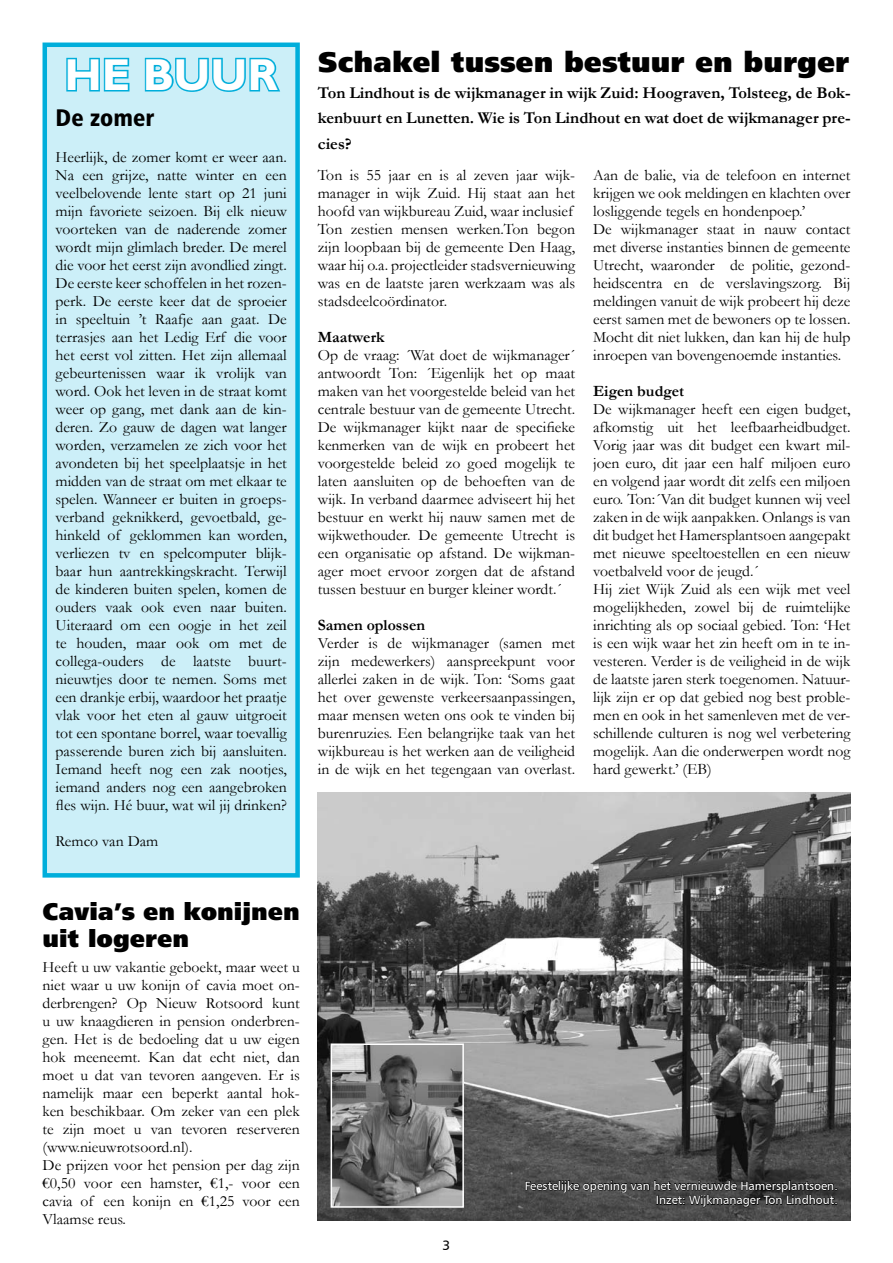
<style>
.page{position:relative;width:893px;height:1263px;background:#fff}
.page>*{position:absolute;margin:0;border:0;box-sizing:border-box;transform-origin:0 0}
.t1{font:700 45px "Gill Sans";color:#fff}
.t2{font:28.35px "Humanist 777 BT Extra Black B";color:#000}
.t3{font:24px/27px "Humanist 777 BT Extra Black B";color:#000}
.t4{font:24px "Humanist 777 BT Black Condensed B";color:#000}
.t5{font:700 16.5px/25.5px "Garamond";color:#000;text-align:justify}
.t6{font:15.75px/18px "Garamond";color:#000}
.t7{font:700 15.75px "Garamond";color:#000}
.t8{font:13.5px "Humanist 777 BT Roman B";color:#000}
.t9{font:12px/14.4px "Humanist 777 BT Roman B";color:#fff;text-align:right}
</style>
<div class="page">
<div style="left:45px;top:45px;width:253px;height:830px;background:#cceff8"></div>
<svg style="left:66px;top:57px;width:64px;height:35px"></svg>
<svg style="left:144px;top:57px;width:136px;height:35px"></svg>
<div style="left:43px;top:43px;width:257px;height:835px;border:4px solid #00aedb"></div>
<img style="left:318px;top:792px;width:532px;height:428px">
<img style="left:334px;top:1046px;width:127px;height:159px">
<div style="left:331px;top:1043px;width:133px;height:165px;border:2px solid #fff"></div>
<svg style="left:526px;top:1181px;width:311px;height:26px"></svg>
<h1 class="t1" style="left:64px;top:48px;width:215px">HE BUUR</h1>
<h3 class="t4" style="left:56px;top:102px;width:100px">De zomer</h3>
<p class="t6" style="left:56px;top:148px;width:233px;text-align:justify">Heerlijk, de zomer komt er weer aan.<br>Na een grijze, natte winter en een veelbelovende lente start op 21 juni mijn favoriete seizoen. Bij elk nieuw voorteken van de naderende zomer wordt mijn glimlach breder. De merel die voor het eerst zijn avondlied zingt.<br>De eerste keer schoffelen in het rozen&shy;perk. De eerste keer dat de sproeier in speeltuin ’t Raafje aan gaat. De terrasjes aan het Ledig Erf die voor het eerst vol zitten. Het zijn allemaal gebeurtenissen waar ik vrolijk van word. Ook het leven in de straat komt weer op gang, met dank aan de kin&shy;deren. Zo gauw de dagen wat langer worden, verzamelen ze zich voor het avondeten bij het speelplaatsje in het midden van de straat om met elkaar te spelen. Wanneer er buiten in groeps&shy;verband geknikkerd, gevoetbald, ge&shy;hinkeld of geklommen kan worden, verliezen tv en spelcomputer blijk&shy;baar hun aantrekkingskracht. Terwijl de kinderen buiten spelen, komen de ouders vaak ook even naar buiten.<br>Uiteraard om een oogje in het zeil te houden, maar ook om met de collega-ouders de laatste buurt&shy;nieuwtjes door te nemen. Soms met een drankje erbij, waardoor het praatje vlak voor het eten al gauw uitgroeit tot een spontane borrel, waar toevallig passerende buren zich bij aansluiten.<br>Iemand heeft nog een zak nootjes, iemand anders nog een aangebroken fles wijn. Hé buur, wat wil jij drinken?</p>
<p class="t6" style="left:56px;top:832px;width:104px">Remco van Dam</p>
<h2 class="t2" style="left:318px;top:44px;width:533px">Schakel tussen bestuur en burger</h2>
<p class="t5" style="left:318px;top:80px;width:534px">Ton Lindhout is de wijkmanager in wijk Zuid: Hoograven, Tolsteeg, de Bok&shy;kenbuurt en Lunetten. Wie is Ton Lindhout en wat doet de wijkmanager pre&shy;cies?</p>
<p class="t6" style="left:318px;top:166px;width:259px">Ton is 55 jaar en is al zeven jaar wijk&shy;manager in wijk Zuid. Hij staat aan het hoofd van wijkbureau Zuid, waar inclusief Ton zestien mensen werken.Ton begon zijn loopbaan bij de gemeente Den Haag, waar hij o.a. projectleider stadsvernieuwing was en de laatste jaren werkzaam was als stadsdeelcoördinator.</p>
<p class="t7" style="left:318px;top:326px;width:68px">Maatwerk</p>
<p class="t6" style="left:318px;top:346px;width:259px;text-align:justify">Op de vraag: ´Wat doet de wijkmanager´ antwoordt Ton: ´Eigenlijk het op maat maken van het voorgestelde beleid van het centrale bestuur van de gemeente Utrecht.<br>De wijkmanager kijkt naar de specifieke kenmerken van de wijk en probeert het voorgestelde beleid zo goed mogelijk te laten aansluiten op de behoeften van de wijk. In verband daarmee adviseert hij het bestuur en werkt hij nauw samen met de wijkwethouder. De gemeente Utrecht is een organisatie op afstand. De wijkman&shy;ager moet ervoor zorgen dat de afstand tussen bestuur en burger kleiner wordt.´</p>
<p class="t7" style="left:318px;top:614px;width:109px">Samen oplossen</p>
<p class="t6" style="left:318px;top:634px;width:259px;text-align:justify">Verder is de wijkmanager (samen met zijn medewerkers) aanspreekpunt voor allerlei zaken in de wijk. Ton: ‘Soms gaat het over gewenste verkeersaanpassingen, maar mensen weten ons ook te vinden bij burenruzies. Een belangrijke taak van het wijkbureau is het werken aan de veiligheid in de wijk en het tegengaan van overlast.</p>
<p class="t6" style="left:593px;top:166px;width:259px">Aan de balie, via de telefoon en internet krijgen we ook meldingen en klachten over losliggende tegels en hondenpoep.’<br>De wijkmanager staat in nauw contact met diverse instanties binnen de gemeente Utrecht, waaronder de politie, gezond&shy;heidscentra en de verslavingszorg. Bij meldingen vanuit de wijk probeert hij deze eerst samen met de bewoners op te lossen.<br>Mocht dit niet lukken, dan kan hij de hulp inroepen van bovengenoemde instanties.</p>
<p class="t7" style="left:593px;top:380px;width:93px">Eigen budget</p>
<p class="t6" style="left:593px;top:400px;width:259px">De wijkmanager heeft een eigen budget, afkomstig uit het leefbaarheidbudget.<br>Vorig jaar was dit budget een kwart mil&shy;joen euro, dit jaar een half miljoen euro en volgend jaar wordt dit zelfs een miljoen euro. Ton:´Van dit budget kunnen wij veel zaken in de wijk aanpakken. Onlangs is van dit budget het Hamersplantsoen aangepakt met nieuwe speeltoestellen en een nieuw voetbalveld voor de jeugd.´<br>Hij ziet Wijk Zuid als een wijk met veel mogelijkheden, zowel bij de ruimtelijke inrichting als op sociaal gebied. Ton: ‘Het is een wijk waar het zin heeft om in te in&shy;vesteren. Verder is de veiligheid in de wijk de laatste jaren sterk toegenomen. Natuur&shy;lijk zijn er op dat gebied nog best proble&shy;men en ook in het samenleven met de ver&shy;schillende culturen is nog wel verbetering mogelijk. Aan die onderwerpen wordt nog hard gewerkt.’ (EB)</p>
<h3 class="t3" style="left:43px;top:898px;width:259px">Cavia’s en konijnen uit logeren</h3>
<p class="t6" style="left:43px;top:958px;width:259px">Heeft u uw vakantie geboekt, maar weet u niet waar u uw konijn of cavia moet on&shy;derbrengen? Op Nieuw Rotsoord kunt u uw knaagdieren in pension onderbren&shy;gen. Het is de bedoeling dat u uw eigen hok meeneemt. Kan dat echt niet, dan moet u dat van tevoren aangeven. Er is namelijk maar een beperkt aantal hok&shy;ken beschikbaar. Om zeker van een plek te zijn moet u van tevoren reserveren (www.nieuwrotsoord.nl).<br>De prijzen voor het pension per dag zijn €0,50 voor een hamster, €1,- voor een cavia of een konijn en €1,25 voor een Vlaamse reus.</p>
<p class="t8" style="left:443px;top:1237px;width:9px">3</p>
<p class="t9" style="left:525px;top:1178px;width:314px">Feestelijke opening van het vernieuwde Hamersplantsoen.<br>Inzet: Wijkmanager Ton Lindhout.</p>
</div>
